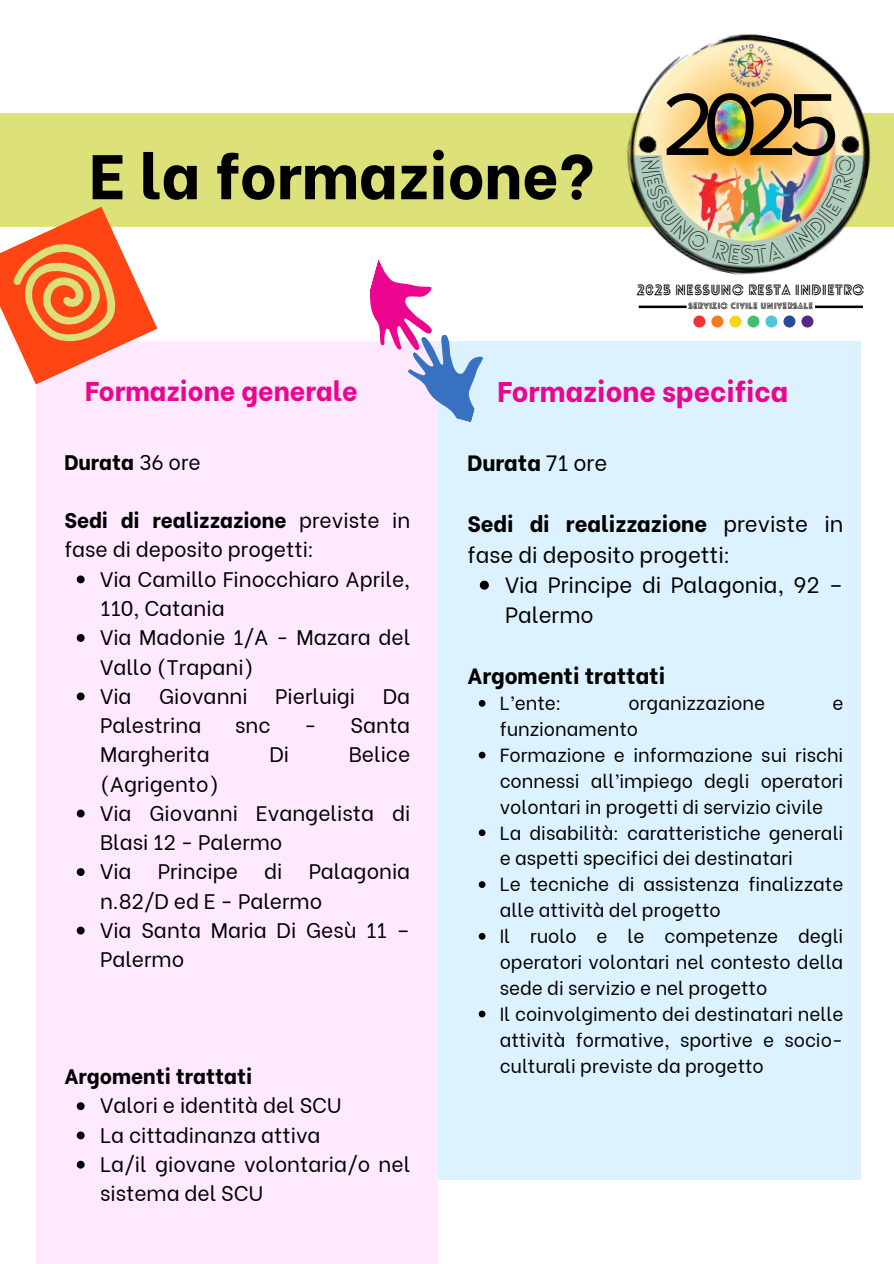
<style>
.page{position:relative;width:894px;height:1264px;background:#fff}
.page>*{position:absolute;margin:0;border:0;box-sizing:border-box;transform-origin:0 0}
.t1{font:91.2px "Anonymous";color:#000}
.t2{font:800 63px "Be Vietnam";color:#000}
.t3{font:800 28.5px "Be Vietnam";color:#ec058e}
.t4{font:800 27px "Be Vietnam";color:#ec058e}
.t5{font:22.05px/30.3px "Be Vietnam";color:#000}
.t6{font:800 22.05px "Be Vietnam";color:#000}
.t7{font:21px/29.2px "Be Vietnam";color:#000}
.t8{font:800 21px "Be Vietnam";color:#000}
.t9{font:18.9px/25.8px "Be Vietnam";color:#000}
.t10{font:700 14.4px "Lovelo Line";color:#000}
.t11{font:700 8.85px "Lovelo Line";color:#000}
.s1{font-weight:400}
.s2{font-weight:800}
</style>
<div class="page">
<div style="left:438px;top:341px;width:422px;height:838px;background:#ddf2ff"></div>
<svg style="left:479px;top:580px;width:9px;height:9px"></svg>
<svg style="left:478px;top:700px;width:7px;height:6px"></svg>
<svg style="left:478px;top:751px;width:7px;height:7px"></svg>
<svg style="left:478px;top:829px;width:7px;height:7px"></svg>
<svg style="left:478px;top:881px;width:7px;height:7px"></svg>
<svg style="left:478px;top:933px;width:7px;height:6px"></svg>
<svg style="left:478px;top:1010px;width:7px;height:7px"></svg>
<div style="left:37px;top:341px;width:401px;height:922px;background:#ffe9ff"></div>
<svg style="left:77px;top:575px;width:8px;height:8px"></svg>
<svg style="left:77px;top:634px;width:8px;height:8px"></svg>
<svg style="left:77px;top:692px;width:8px;height:8px"></svg>
<svg style="left:77px;top:809px;width:8px;height:8px"></svg>
<svg style="left:77px;top:868px;width:8px;height:8px"></svg>
<svg style="left:77px;top:926px;width:8px;height:8px"></svg>
<svg style="left:77px;top:1102px;width:8px;height:8px"></svg>
<svg style="left:77px;top:1131px;width:8px;height:8px"></svg>
<svg style="left:77px;top:1160px;width:8px;height:8px"></svg>
<div style="left:0;top:113px;width:891px;height:114px;background:#dde179"></div>
<svg style="left:369px;top:260px;width:114px;height:162px"></svg>
<svg style="left:0;top:206px;width:157px;height:178px"></svg>
<hr style="left:638px;top:305px;width:48px;height:3px;background:#000">
<hr style="left:814px;top:305px;width:48px;height:3px;background:#000">
<div style="left:693px;top:315px;width:12px;height:12px;background:#ef3334;border-radius:6px"></div>
<div style="left:711px;top:315px;width:12px;height:12px;background:#f57a1e;border-radius:6px"></div>
<div style="left:729px;top:315px;width:12px;height:12px;background:#f3d61c;border-radius:6px"></div>
<div style="left:747px;top:315px;width:12px;height:12px;background:#43bd71;border-radius:6px"></div>
<div style="left:765px;top:315px;width:12px;height:12px;background:#4fc5d9;border-radius:6px"></div>
<div style="left:783px;top:315px;width:12px;height:12px;background:#254b97;border-radius:6px"></div>
<div style="left:801px;top:315px;width:12px;height:12px;background:#572883;border-radius:6px"></div>
<img style="left:626px;top:33px;width:245px;height:243px">
<img style="left:632px;top:103px;width:232px;height:168px">
<h2 class="t2" style="left:89px;top:124px;width:506px">E la formazione?</h2>
<h1 class="t1" style="left:661px;top:86px;width:180px">2025</h1>
<p class="t10" style="left:636px;top:281px;width:229px">2025 NESSUNO RESTA INDIETRO</p>
<p class="t11" style="left:688px;top:300px;width:127px">SERVIZIO CIVILE UNIVERSALE</p>
<h3 class="t4" style="left:85px;top:369px;width:274px">Formazione generale</h3>
<p class="t8" style="left:64px;top:444px;width:138px">Durata <span class="s1">36 ore</span></p>
<p class="t7" style="left:64px;top:504px;width:347px"><span class="s2">Sedi di realizzazione</span> previste in fase di deposito progetti:</p>
<p class="t7" style="left:100px;top:562px;width:311px">Via Camillo Finocchiaro Aprile,<br>110, Catania<br>Via Madonie 1/A - Mazara del<br>Vallo (Trapani)<br>Via</p>
<p class="t7" style="left:159px;top:679px;width:90px">Giovanni</p>
<p class="t7" style="left:275px;top:679px;width:81px">Pierluigi</p>
<p class="t7" style="left:383px;top:679px;width:29px">Da</p>
<p class="t7" style="left:100px;top:708px;width:103px">Palestrina</p>
<p class="t7" style="left:235px;top:708px;width:37px">snc</p>
<p class="t7" style="left:304px;top:708px;width:107px">- Santa</p>
<p class="t7" style="left:100px;top:738px;width:111px">Margherita</p>
<p class="t7" style="left:269px;top:738px;width:21px">Di</p>
<p class="t7" style="left:348px;top:738px;width:63px">Belice</p>
<p class="t7" style="left:100px;top:767px;width:311px">(Agrigento)<br>Via Giovanni Evangelista di<br>Blasi 12 - Palermo<br>Via Principe di Palagonia n.82/D ed E - Palermo<br>Via Santa Maria Di Gesù 11 –<br>Palermo</p>
<p class="t8" style="left:64px;top:1059px;width:189px">Argomenti trattati</p>
<p class="t7" style="left:100px;top:1089px;width:311px">Valori e identità del SCU<br>La cittadinanza attiva<br>La/il giovane volontaria/o nel sistema del SCU</p>
<h3 class="t3" style="left:497px;top:367px;width:292px">Formazione specifica</h3>
<p class="t6" style="left:467px;top:445px;width:141px">Durata <span class="s1">71 ore</span></p>
<p class="t5" style="left:467px;top:507px;width:377px"><span class="s2">Sedi di realizzazione</span> previste in fase di deposito progetti:</p>
<p class="t5" style="left:505px;top:567px;width:340px">Via Principe di Palagonia, 92 –<br>Palermo</p>
<p class="t6" style="left:467px;top:658px;width:199px">Argomenti trattati</p>
<p class="t9" style="left:499px;top:688px;width:63px">L’ente:</p>
<p class="t9" style="left:628px;top:688px;width:138px">organizzazione</p>
<p class="t9" style="left:832px;top:688px;width:13px">e</p>
<p class="t9" style="left:499px;top:714px;width:345px">funzionamento<br>Formazione e informazione sui rischi connessi all’impiego degli operatori volontari in progetti di servizio civile La disabilità: caratteristiche generali e aspetti specifici dei destinatari<br>Le tecniche di assistenza finalizzate alle attività del progetto<br>Il ruolo e le competenze degli operatori volontari nel contesto della sede di servizio e nel progetto<br>Il coinvolgimento dei destinatari nelle attività formative, sportive e socio&shy;culturali previste da progetto</p>
</div>
